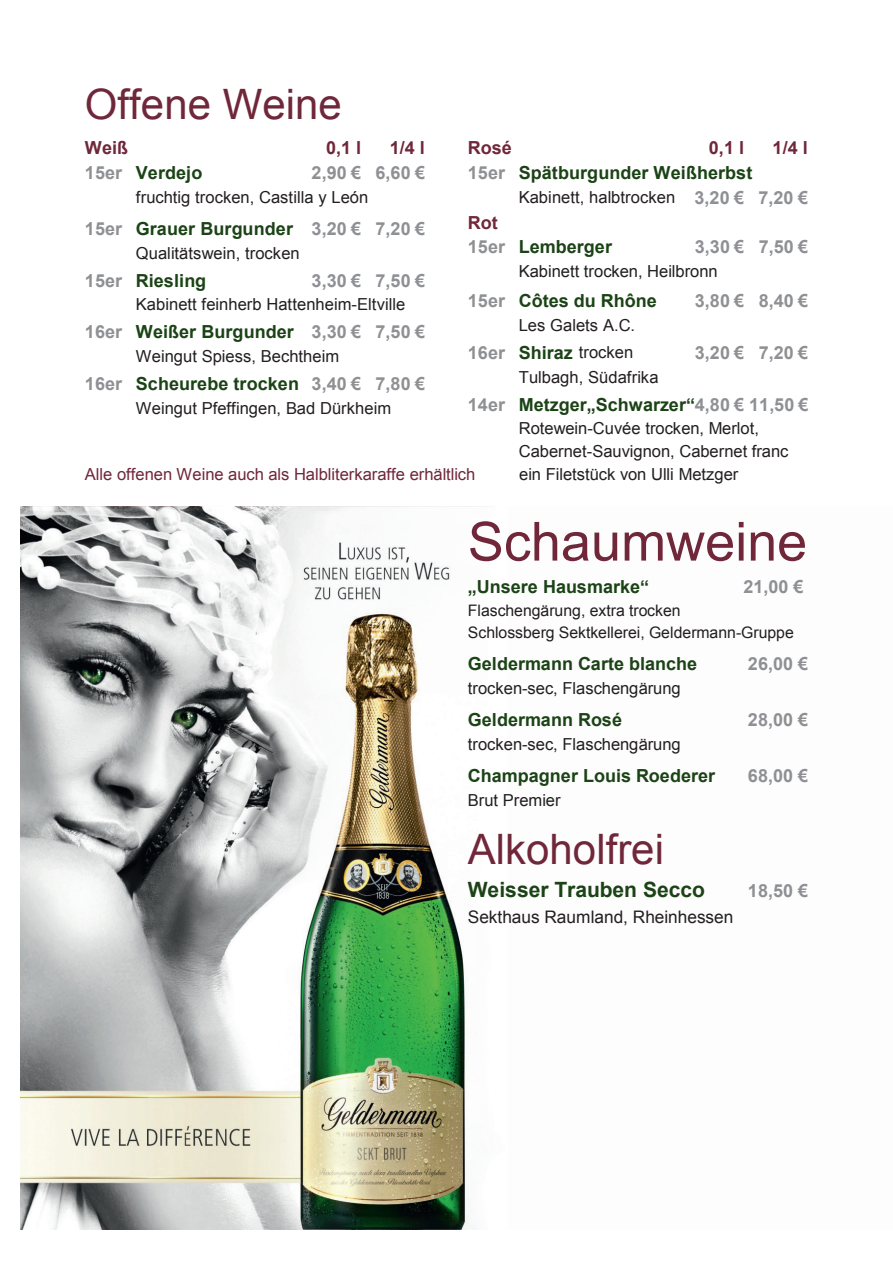
<style>
.page{position:relative;width:893px;height:1263px;background:#fff}
.page>*{position:absolute;margin:0;border:0;box-sizing:border-box;transform-origin:0 0}
.t1{font:54px "Arial";color:#70273a}
.t2{font:42px "Arial";color:#70273a}
.t3{font:700 21px "Arial";color:#1b4316}
.t4{font:700 18px/24.9px "Arial";letter-spacing:.005em;color:#1b4316}
.t5{font:700 18px "Arial";letter-spacing:.005em;color:#8e9093}
.t6{font:700 18px "Arial";letter-spacing:.005em;color:#70273a}
.t7{font:17.25px "Arial";letter-spacing:-.005em;color:#231f20}
.t8{font:16.5px/27.6px "Arial";color:#231f20;text-align:right}
.t9{font:16.5px "Arial";color:#70273a}
.t10{font:15.9px/21.8px "Arial";color:#231f20}
.s1{color:#8e9093}
.s2{font-weight:700;font-size:18px;color:#8e9093}
.s3{color:#70273a}
.s4{font-weight:700;font-size:18px;color:#1b4316}
</style>
<div class="page">
<img style="left:20px;top:507px;width:448px;height:722px">
<h2 class="t2" style="left:85px;top:76px;width:258px">Offene Weine</h2>
<p class="t6" style="left:85px;top:136px;width:45px">Weiß</p>
<p class="t6" style="left:326px;top:136px;width:37px">0,1 l</p>
<p class="t6" style="left:390px;top:136px;width:37px">1/4 l</p>
<p class="t4" style="left:85px;top:161px;width:119px"><span class="s1">15er</span> Verdejo</p>
<p class="t5" style="left:312px;top:161px;width:115px">2,90 € 6,60 €</p>
<p class="t8" style="left:136px;top:183px;width:234px">fruchtig trocken, Castilla y León</p>
<p class="t4" style="left:85px;top:217px;width:342px"><span class="s1">15er</span> Grauer Burgunder <span class="s1">3,20 € 7,20 €</span></p>
<p class="t8" style="left:136px;top:239px;width:165px">Qualitätswein, trocken</p>
<p class="t4" style="left:85px;top:268px;width:123px"><span class="s1">15er</span> Riesling</p>
<p class="t5" style="left:312px;top:268px;width:115px">3,30 € 7,50 €</p>
<p class="t8" style="left:136px;top:291px;width:271px">Kabinett feinherb Hattenheim-Eltville</p>
<p class="t4" style="left:85px;top:320px;width:342px"><span class="s1">16er</span> Weißer Burgunder <span class="s1">3,30 € 7,50 €</span></p>
<p class="t8" style="left:136px;top:343px;width:205px">Weingut Spiess, Bechtheim</p>
<p class="t4" style="left:85px;top:372px;width:342px"><span class="s1">16er</span> Scheurebe trocken <span class="s1">3,40 € 7,80 €</span></p>
<p class="t8" style="left:136px;top:394px;width:257px">Weingut Pfeffingen, Bad Dürkheim</p>
<p class="t6" style="left:468px;top:136px;width:46px">Rosé</p>
<p class="t6" style="left:709px;top:136px;width:37px">0,1 l</p>
<p class="t6" style="left:773px;top:136px;width:37px">1/4 l</p>
<p class="t4" style="left:468px;top:161px;width:286px"><span class="s1">15er</span> Spätburgunder Weißherbst</p>
<p class="t8" style="left:519px;top:184px;width:291px">Kabinett, halbtrocken <span class="s2">3,20 € 7,20 €</span></p>
<p class="t4" style="left:468px;top:210px;width:146px"><span class="s3">Rot<br></span><span class="s1">15er</span> Lemberger</p>
<p class="t5" style="left:695px;top:235px;width:115px">3,30 € 7,50 €</p>
<p class="t8" style="left:519px;top:258px;width:201px">Kabinett trocken, Heilbronn</p>
<p class="t4" style="left:468px;top:289px;width:190px"><span class="s1">15er</span> Côtes du Rhône</p>
<p class="t5" style="left:695px;top:289px;width:115px">3,80 € 8,40 €</p>
<p class="t8" style="left:468px;top:311px;width:169px">Les Galets A.C.<br><span class="s2">16er</span> <span class="s4">Shiraz</span> trocken</p>
<p class="t5" style="left:695px;top:341px;width:115px">3,20 € 7,20 €</p>
<p class="t8" style="left:519px;top:363px;width:141px">Tulbagh, Südafrika</p>
<p class="t4" style="left:468px;top:393px;width:342px"><span class="s1">14er</span> Metzger„Schwarzer“<span class="s1">4,80 € 11,50 €</span></p>
<p class="t8" style="left:519px;top:417px;width:271px;line-height:22.8px;text-align:left">Rotewein-Cuvée trocken, Merlot,<br>Cabernet-Sauvignon, Cabernet franc</p>
<p class="t9" style="left:85px;top:463px;width:392px">Alle offenen Weine auch als Halbliterkaraffe erhältlich</p>
<p class="t8" style="left:519px;top:460px;width:221px">ein Filetstück von Ulli Metzger</p>
<h1 class="t1" style="left:468px;top:506px;width:341px">Schaumweine</h1>
<p class="t4" style="left:468px;top:575px;width:183px">„Unsere Hausmarke“</p>
<p class="t5" style="left:743px;top:575px;width:62px">21,00 €</p>
<p class="t10" style="left:468px;top:600px;width:327px">Flaschengärung, extra trocken<br>Schlossberg Sektkellerei, Geldermann-Gruppe</p>
<p class="t4" style="left:468px;top:652px;width:231px">Geldermann Carte blanche</p>
<p class="t5" style="left:748px;top:652px;width:62px">26,00 €</p>
<p class="t8" style="left:468px;top:674px;width:214px">trocken-sec, Flaschengärung</p>
<p class="t4" style="left:468px;top:708px;width:156px">Geldermann Rosé</p>
<p class="t5" style="left:748px;top:708px;width:62px">28,00 €</p>
<p class="t8" style="left:468px;top:730px;width:214px">trocken-sec, Flaschengärung</p>
<p class="t4" style="left:468px;top:764px;width:249px">Champagner Louis Roederer</p>
<p class="t5" style="left:748px;top:764px;width:62px">68,00 €</p>
<p class="t8" style="left:468px;top:786px;width:94px">Brut Premier</p>
<h2 class="t2" style="left:468px;top:822px;width:198px">Alkoholfrei</h2>
<p class="t3" style="left:468px;top:876px;width:239px">Weisser Trauben Secco</p>
<p class="t5" style="left:748px;top:878px;width:62px">18,50 €</p>
<p class="t7" style="left:468px;top:906px;width:267px">Sekthaus Raumland, Rheinhessen</p>
</div>
